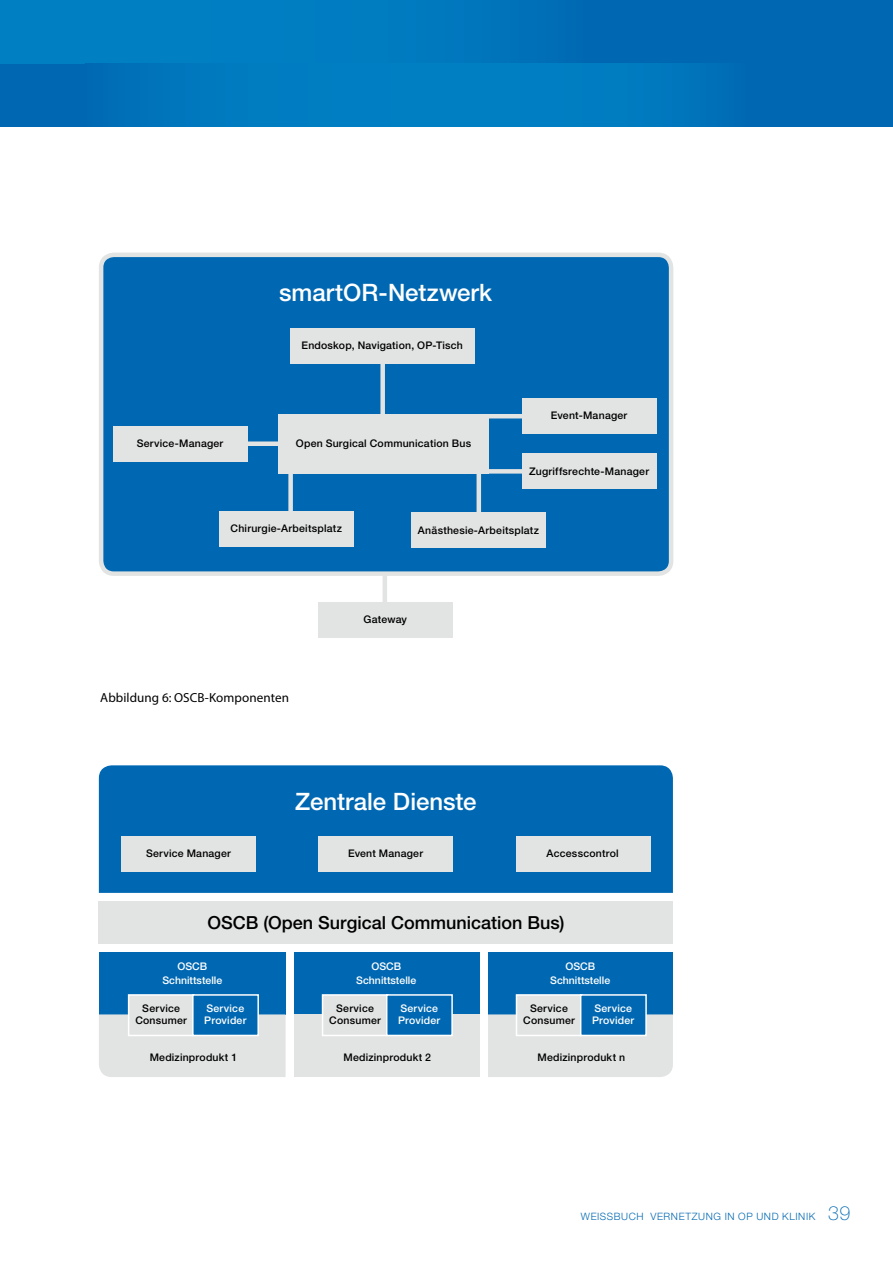
<style>
.page{position:relative;width:893px;height:1263px;background:#fff}
.page>*{position:absolute;margin:0;border:0;box-sizing:border-box;transform-origin:0 0}
.t1{font:500 24px "Helvetica Neue LT Pro";color:#fff}
.t2{font:500 18px "Helvetica Neue LT Pro";color:#000}
.t3{font:13.2px "Myriad Pro";letter-spacing:.005em;color:#000}
.t4{font:500 10.5px/12px "Helvetica Neue LT Pro";letter-spacing:.02em;color:#000;text-align:center}
.t5{font:500 10.5px/13.5px "Helvetica Neue LT Pro";color:#fff;text-align:center}
.t6{font:500 10.5px/12px "Helvetica Neue LT Pro";letter-spacing:.02em;color:#fff}
.t7{font:300 10.2px "Helvetica Neue LT Pro";letter-spacing:.06em;color:#0068b2}
.s1{font-weight:100;font-size:19.5px}
</style>
<div class="page">
<div style="left:0;top:0;width:893px;height:126px;background:#0068b2"></div>
<div style="left:0;top:0;width:585px;height:63px;background:linear-gradient(to right,#0083c6,#0072ba)"></div>
<div style="left:148px;top:63px;width:243px;height:63px;background:#007cc1"></div>
<div style="left:391px;top:63px;width:355px;height:63px;background:linear-gradient(to right,#0083c6,#0072ba)"></div>
<div style="left:101px;top:255px;width:570px;height:319px;background:#0068b2;border-radius:13px"></div>
<div style="left:99px;top:253px;width:574px;height:323px;border:4px solid #e2e3e3;border-radius:13px"></div>
<div style="left:522px;top:454px;width:135px;height:35px;background:#e2e3e3"></div>
<div style="left:113px;top:426px;width:135px;height:35px;background:#e2e3e3"></div>
<div style="left:279px;top:414px;width:210px;height:59px;background:#e2e3e3"></div>
<div style="left:291px;top:328px;width:184px;height:35px;background:#e2e3e3"></div>
<div style="left:380px;top:363px;width:5px;height:53px;background:#e2e3e3"></div>
<div style="left:236px;top:441px;width:52px;height:5px;background:#e2e3e3"></div>
<div style="left:522px;top:398px;width:135px;height:36px;background:#e2e3e3"></div>
<hr style="left:479px;top:414px;width:52px;height:4px;background:#e2e3e3">
<div style="left:475px;top:469px;width:52px;height:5px;background:#e2e3e3"></div>
<div style="left:288px;top:465px;width:5px;height:53px;background:#e2e3e3"></div>
<hr style="left:477px;top:465px;width:4px;height:53px;background:#e2e3e3">
<div style="left:318px;top:602px;width:135px;height:35px;background:#e2e3e3"></div>
<hr style="left:383px;top:574px;width:4px;height:28px;background:#e2e3e3">
<div style="left:411px;top:513px;width:135px;height:35px;background:#e2e3e3"></div>
<div style="left:219px;top:511px;width:135px;height:35px;background:#e2e3e3"></div>
<div style="left:99px;top:765px;width:574px;height:128px;background:#0068b2"></div>
<div style="left:99px;top:901px;width:574px;height:43px;background:#e2e3e3"></div>
<div style="left:121px;top:836px;width:135px;height:35px;background:#e2e3e3"></div>
<div style="left:99px;top:952px;width:187px;height:63px;background:#0068b2"></div>
<div style="left:99px;top:1014px;width:187px;height:63px;background:#e2e3e3"></div>
<div style="left:128px;top:994px;width:67px;height:42px;background:#e2e3e3;border:2px solid #fff"></div>
<div style="left:192px;top:994px;width:67px;height:42px;background:#0068b2;border:2px solid #fff"></div>
<div style="left:294px;top:952px;width:185px;height:63px;background:#0068b2"></div>
<div style="left:294px;top:1014px;width:185px;height:63px;background:#e2e3e3"></div>
<div style="left:322px;top:994px;width:67px;height:42px;background:#e2e3e3;border:2px solid #fff"></div>
<div style="left:386px;top:994px;width:67px;height:42px;background:#0068b2;border:2px solid #fff"></div>
<div style="left:488px;top:952px;width:185px;height:63px;background:#0068b2"></div>
<div style="left:488px;top:1014px;width:185px;height:63px;background:#e2e3e3"></div>
<div style="left:516px;top:994px;width:67px;height:42px;background:#e2e3e3;border:2px solid #fff"></div>
<div style="left:580px;top:994px;width:67px;height:42px;background:#0068b2;border:2px solid #fff"></div>
<div style="left:318px;top:836px;width:135px;height:35px;background:#e2e3e3"></div>
<div style="left:516px;top:836px;width:134px;height:35px;background:#e2e3e3"></div>
<h1 class="t1" style="left:279px;top:278px;width:215px">smartOR-Netzwerk</h1>
<p class="t4" style="left:301px;top:339px;width:163px">Endoskop, Navigation, OP-Tisch</p>
<p class="t4" style="left:137px;top:437px;width:88px">Service-Manager</p>
<p class="t4" style="left:296px;top:437px;width:177px">Open Surgical Communication Bus</p>
<p class="t4" style="left:551px;top:409px;width:78px">Event-Manager</p>
<p class="t4" style="left:529px;top:465px;width:121px">Zugriffsrechte-Manager</p>
<p class="t4" style="left:231px;top:522px;width:113px">Chirurgie-Arbeitsplatz</p>
<p class="t4" style="left:418px;top:524px;width:122px">Anästhesie-Arbeitsplatz</p>
<p class="t3" style="left:100px;top:689px;width:190px">Abbildung 6: OSCB-Komponenten</p>
<p class="t4" style="left:364px;top:613px;width:45px">Gateway</p>
<p class="t4" style="left:146px;top:847px;width:86px">Service Manager</p>
<h1 class="t1" style="left:295px;top:787px;width:183px">Zentrale Dienste</h1>
<p class="t4" style="left:348px;top:847px;width:77px">Event Manager</p>
<p class="t4" style="left:547px;top:847px;width:74px">Accesscontrol</p>
<h2 class="t2" style="left:207px;top:912px;width:358px">OSCB (Open Surgical Communication Bus)</h2>
<p class="t5" style="left:162px;top:960px;width:61px">OSCB<br>Schnittstelle</p>
<p class="t5" style="left:356px;top:960px;width:61px">OSCB<br>Schnittstelle</p>
<p class="t5" style="left:550px;top:960px;width:61px">OSCB<br>Schnittstelle</p>
<p class="t4" style="left:135px;top:1002px;width:53px">Service<br>Consumer</p>
<p class="t6" style="left:204px;top:1002px;width:44px">Service<br>Provider</p>
<p class="t4" style="left:329px;top:1002px;width:53px">Service<br>Consumer</p>
<p class="t6" style="left:398px;top:1002px;width:44px">Service<br>Provider</p>
<p class="t4" style="left:523px;top:1002px;width:53px">Service<br>Consumer</p>
<p class="t6" style="left:592px;top:1002px;width:44px">Service<br>Provider</p>
<p class="t4" style="left:150px;top:1051px;width:89px">Medizinprodukt 1</p>
<p class="t4" style="left:344px;top:1051px;width:89px">Medizinprodukt 2</p>
<p class="t4" style="left:537px;top:1051px;width:89px">Medizinprodukt n</p>
<p class="t7" style="left:581px;top:1210px;width:271px">WEISSBUCH VERNETZUNG IN OP UND KLINIK <span class="s1">39</span></p>
</div>
